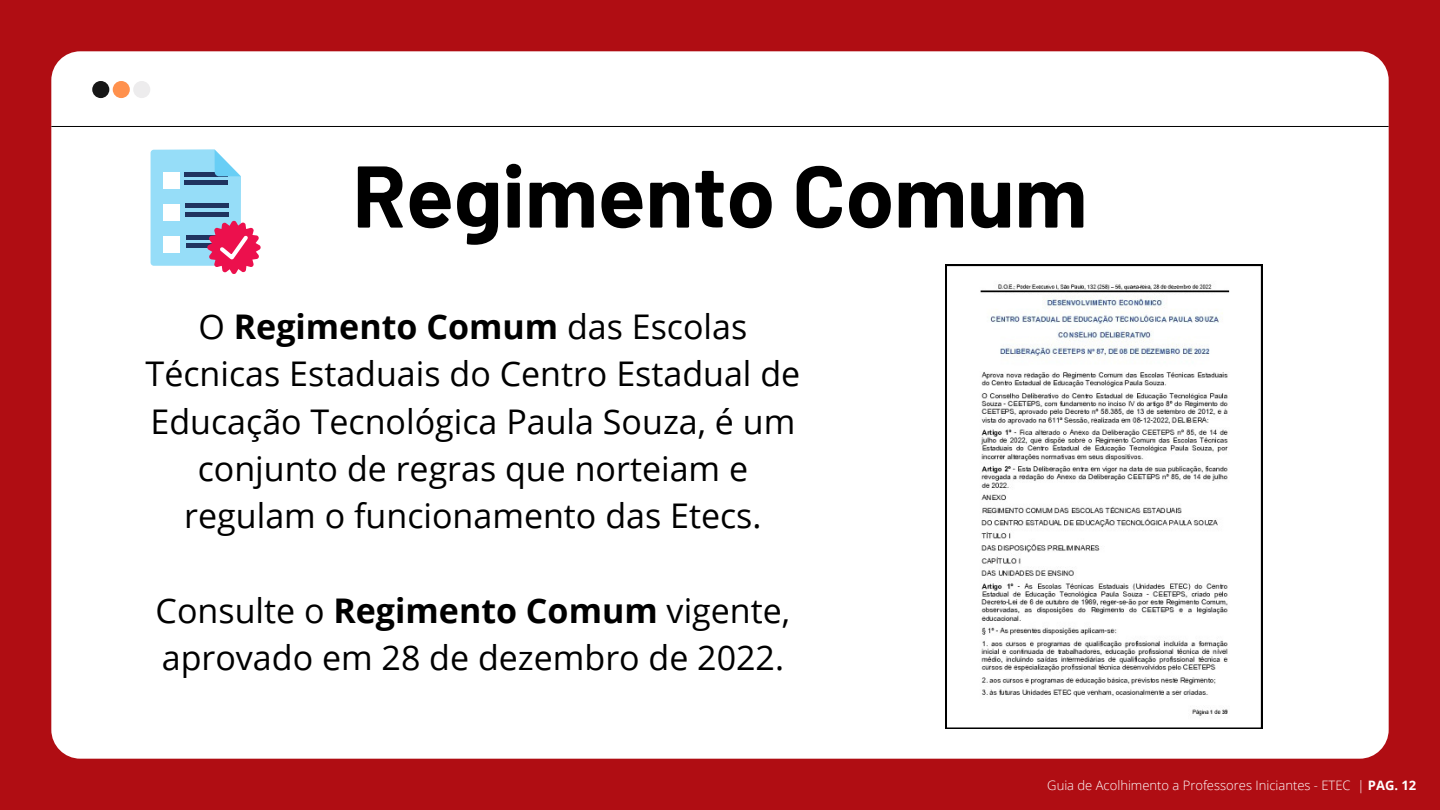
<style>
.page{position:relative;width:1440px;height:810px;background:#b00d13}
.page>*{position:absolute;margin:0;border:0;box-sizing:border-box;transform-origin:0 0}
.t1{font:700 87.3px "Barlow";color:#000}
.t2{font:34px/47.2px "Open Sans";color:#000;text-align:center}
.t3{font:300 13px "Open Sans";color:#fff}
.s1{font-weight:700}
</style>
<div class="page">
<div style="left:51px;top:51px;width:1338px;height:708px;background:#fff;border-radius:29px"></div>
<hr style="left:52px;top:126px;width:1336px;height:1px;background:#000">
<div style="left:133px;top:81px;width:17px;height:17px;background:#edeced;border-radius:50%"></div>
<div style="left:113px;top:81px;width:17px;height:17px;background:#ff914d;border-radius:50%"></div>
<div style="left:92px;top:81px;width:17px;height:17px;background:#171717;border-radius:50%"></div>
<svg style="left:151px;top:149px;width:110px;height:125px"></svg>
<svg style="left:946px;top:265px;width:316px;height:464px"></svg>
<h2 class="t1" style="left:353px;top:140px;width:736px">Regimento Comum</h2>
<h1 class="t2" style="left:146px;top:302px;width:656px">O <span class="s1">Regimento Comum</span> das Escolas Técnicas Estaduais do Centro Estadual de Educação Tecnológica Paula Souza, é um conjunto de regras que norteiam e regulam o funcionamento das Etecs.</h1>
<p class="t2" style="left:156px;top:586px;width:636px;text-align:left">Consulte o <span class="s1">Regimento Comum</span> vigente, aprovado em 28 de dezembro de 2022.</p>
<h2 class="t3" style="left:1047px;top:776px;width:371px">Guia de Acolhimento a Professores Iniciantes - ETEC | <span class="s1">PAG. 12</span></h2>
</div>
